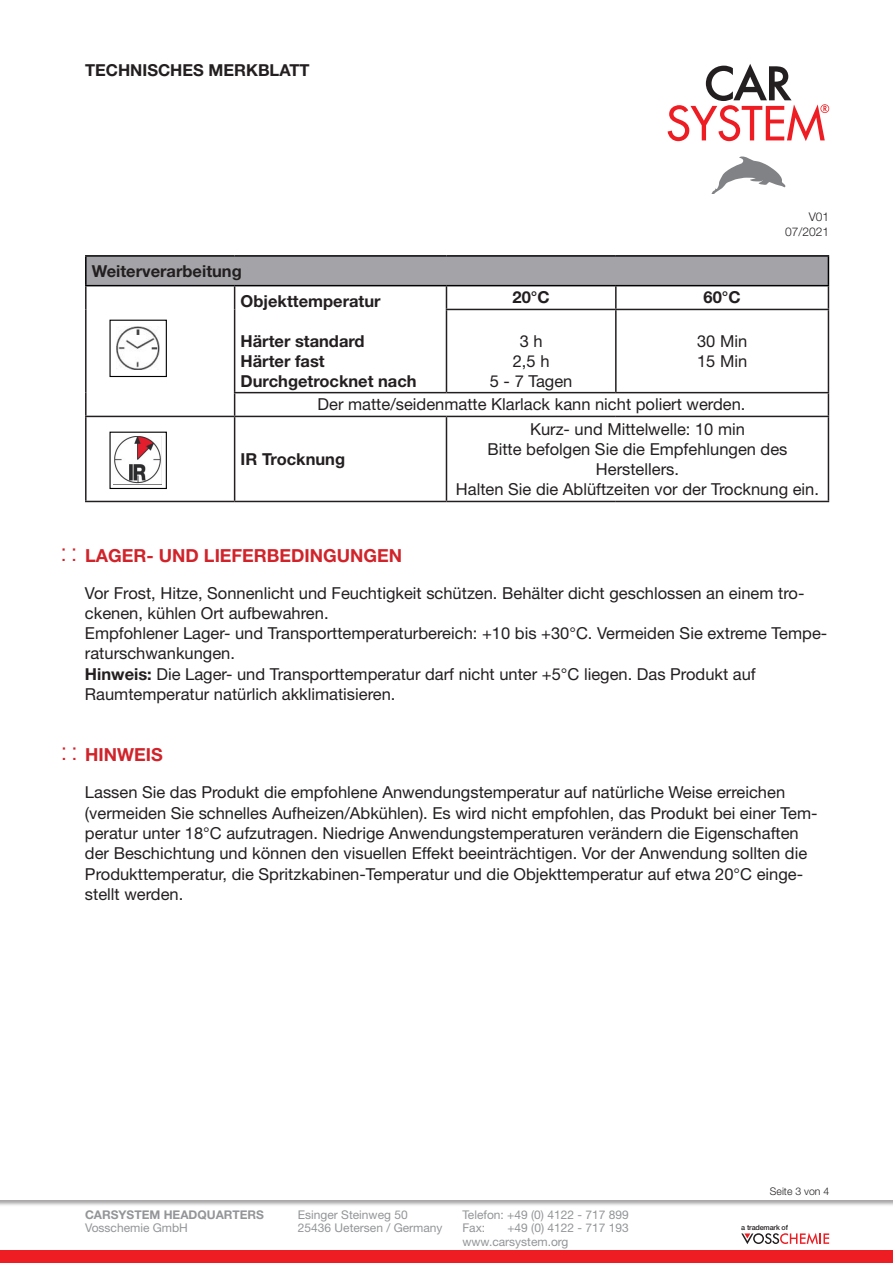
<style>
.page{position:relative;width:893px;height:1263px;background:#fff}
.page>*{position:absolute;margin:0;border:0;box-sizing:border-box;transform-origin:0 0}
.t1{font:700 18px "Helvetica Neue LT Pro";color:#d1232a}
.t2{font:16.5px/20.2px "Helvetica Neue LT Pro";color:#231f20}
.t3{font:700 16.5px "Helvetica Neue LT Pro";color:#231f20}
.AdressBlock{font:12px "Helvetica Neue LT Pro";color:#939598}
.AdressBlock_Head{font:700 12px "Helvetica Neue LT Pro";color:#939598}
.t4{font:300 12px "Helvetica Neue LT Pro";color:#231f20}
.t5{font:300 10.5px "Helvetica Neue LT Pro";color:#231f20}
.t6{font:500 7.2px "Helvetica Neue LT Pro";letter-spacing:-.02em;color:#231f20}
.s1{font-family:"Voss Font";font-weight:400;font-size:19.5px}
.s2{font-weight:700}
</style>
<div class="page">
<svg style="left:668px;top:64px;width:161px;height:77px"></svg>
<svg style="left:711px;top:156px;width:74px;height:38px"></svg>
<div style="left:0;top:1198px;width:893px;height:65px;background:#231f20;opacity:.4"></div>
<div style="left:0;top:1250px;width:893px;height:13px;background:#ee1d23"></div>
<svg style="left:741px;top:1233px;width:88px;height:11px"></svg>
<div style="left:86px;top:256px;width:742px;height:30px;background:#a4a4a8"></div>
<svg style="left:87px;top:286px;width:359px;height:215px"></svg>
<svg style="left:446px;top:286px;width:382px;height:215px"></svg>
<hr style="left:85px;top:286px;width:2px;height:23px;background:#231f20">
<svg style="left:234px;top:286px;width:1px;height:23px"></svg>
<svg style="left:446px;top:286px;width:1px;height:23px"></svg>
<hr style="left:615px;top:286px;width:2px;height:23px;background:#231f20">
<hr style="left:85px;top:309px;width:2px;height:84px;background:#231f20">
<hr style="left:234px;top:309px;width:1px;height:83px;background:#231f20">
<hr style="left:446px;top:309px;width:170px;height:1px;background:#231f20">
<hr style="left:446px;top:310px;width:1px;height:82px;background:#231f20">
<hr style="left:616px;top:309px;width:213px;height:1px;background:#231f20">
<hr style="left:615px;top:310px;width:2px;height:82px;background:#231f20">
<hr style="left:828px;top:310px;width:1px;height:82px;background:#231f20">
<hr style="left:85px;top:393px;width:2px;height:23px;background:#231f20">
<hr style="left:234px;top:392px;width:212px;height:1px;background:#231f20">
<svg style="left:234px;top:393px;width:1px;height:23px"></svg>
<hr style="left:446px;top:392px;width:170px;height:1px;background:#231f20">
<hr style="left:616px;top:392px;width:213px;height:1px;background:#231f20">
<svg style="left:828px;top:393px;width:1px;height:23px"></svg>
<hr style="left:85px;top:416px;width:150px;height:1px;background:#231f20">
<hr style="left:85px;top:417px;width:2px;height:84px;background:#231f20">
<hr style="left:235px;top:416px;width:211px;height:1px;background:#231f20">
<hr style="left:234px;top:417px;width:1px;height:84px;background:#231f20">
<hr style="left:446px;top:416px;width:170px;height:1px;background:#231f20">
<hr style="left:446px;top:417px;width:1px;height:84px;background:#231f20">
<hr style="left:616px;top:416px;width:213px;height:1px;background:#231f20">
<hr style="left:828px;top:417px;width:1px;height:84px;background:#231f20">
<hr style="left:85px;top:501px;width:150px;height:1px;background:#231f20">
<hr style="left:235px;top:501px;width:211px;height:1px;background:#231f20">
<hr style="left:446px;top:501px;width:170px;height:1px;background:#231f20">
<hr style="left:616px;top:501px;width:213px;height:1px;background:#231f20">
<hr style="left:85px;top:255px;width:150px;height:2px;background:#000002">
<hr style="left:85px;top:257px;width:2px;height:28px;background:#000002">
<hr style="left:235px;top:255px;width:211px;height:2px;background:#000002">
<hr style="left:446px;top:255px;width:170px;height:2px;background:#000002">
<hr style="left:616px;top:255px;width:213px;height:2px;background:#000002">
<svg style="left:828px;top:257px;width:1px;height:52px"></svg>
<hr style="left:85px;top:285px;width:150px;height:1px;background:#000002">
<hr style="left:235px;top:285px;width:211px;height:1px;background:#000002">
<hr style="left:446px;top:285px;width:170px;height:1px;background:#000002">
<hr style="left:616px;top:285px;width:213px;height:1px;background:#000002">
<svg style="left:109px;top:319px;width:58px;height:59px"></svg>
<img style="left:116px;top:326px;width:44px;height:44px">
<svg style="left:109px;top:431px;width:58px;height:59px"></svg>
<img style="left:114px;top:436px;width:47px;height:48px">
<p class="t3" style="left:85px;top:59px;width:226px">TECHNISCHES MERKBLATT</p>
<p class="t3" style="left:92px;top:261px;width:152px">Weiterverarbeitung</p>
<p class="t4" style="left:809px;top:210px;width:22px">V01</p>
<p class="t4" style="left:785px;top:224px;width:46px">07/2021</p>
<p class="t3" style="left:513px;top:287px;width:39px">20°C</p>
<p class="t3" style="left:703px;top:287px;width:39px">60°C</p>
<p class="t2" style="left:520px;top:331px;width:24px">3 h</p>
<p class="t2" style="left:513px;top:351px;width:38px">2,5 h</p>
<p class="t2" style="left:490px;top:370px;width:84px">5 - 7 Tagen</p>
<p class="t3" style="left:241px;top:291px;width:141px">Objekttemperatur</p>
<p class="t3" style="left:241px;top:331px;width:126px">Härter standard</p>
<p class="t3" style="left:241px;top:351px;width:86px">Härter fast</p>
<p class="t3" style="left:241px;top:371px;width:178px">Durchgetrocknet nach</p>
<p class="t2" style="left:697px;top:331px;width:52px">30 Min</p>
<p class="t2" style="left:697px;top:351px;width:52px">15 Min</p>
<p class="t2" style="left:318px;top:394px;width:429px">Der matte/seidenmatte Klarlack kann nicht poliert werden.</p>
<p class="t3" style="left:241px;top:449px;width:106px">IR Trocknung</p>
<p class="t2" style="left:530px;top:419px;width:216px">Kurz- und Mittelwelle: 10 min</p>
<p class="t2" style="left:487px;top:439px;width:302px">Bitte befolgen Sie die Empfehlungen des</p>
<p class="t2" style="left:596px;top:458px;width:85px">Herstellers.</p>
<p class="t2" style="left:456px;top:478px;width:365px">Halten Sie die Ablüftzeiten vor der Trocknung ein.</p>
<p class="t1" style="left:61px;top:544px;width:343px"><span class="s1">:</span> LAGER- UND LIEFERBEDINGUNGEN</p>
<p class="t2" style="left:85px;top:582px;width:721px">Vor Frost, Hitze, Sonnenlicht und Feuchtigkeit schützen. Behälter dicht geschlossen an einem tro&shy;ckenen, kühlen Ort aufbewahren.</p>
<p class="t2" style="left:85px;top:623px;width:744px">Empfohlener Lager- und Transporttemperaturbereich: +10 bis +30°C. Vermeiden Sie extreme Tempe&shy;raturschwankungen.</p>
<p class="t2" style="left:85px;top:663px;width:672px"><span class="s2">Hinweis:</span> Die Lager- und Transporttemperatur darf nicht unter +5°C liegen. Das Produkt auf<br>Raumtemperatur natürlich akklimatisieren.</p>
<p class="t1" style="left:61px;top:744px;width:103px"><span class="s1">:</span> HINWEIS</p>
<p class="t2" style="left:85px;top:782px;width:734px">Lassen Sie das Produkt die empfohlene Anwendungstemperatur auf natürliche Weise erreichen (vermeiden Sie schnelles Aufheizen/Abkühlen). Es wird nicht empfohlen, das Produkt bei einer Tem&shy;peratur unter 18°C aufzutragen. Niedrige Anwendungstemperaturen verändern die Eigenschaften der Beschichtung und können den visuellen Effekt beeinträchtigen. Vor der Anwendung sollten die Produkttemperatur, die Spritzkabinen-Temperatur und die Objekttemperatur auf etwa 20°C einge&shy;stellt werden.</p>
<p class="AdressBlock_Head" style="left:85px;top:1207px;width:180px">CARSYSTEM HEADQUARTERS</p>
<p class="AdressBlock" style="left:85px;top:1221px;width:104px">Vosschemie GmbH</p>
<p class="AdressBlock" style="left:298px;top:1207px;width:111px">Esinger Steinweg 50</p>
<p class="AdressBlock" style="left:298px;top:1221px;width:146px">25436 Uetersen / Germany</p>
<p class="AdressBlock" style="left:462px;top:1207px;width:168px">Telefon: +49 (0) 4122 - 717 899</p>
<p class="AdressBlock" style="left:462px;top:1221px;width:24px">Fax:</p>
<p class="AdressBlock" style="left:507px;top:1221px;width:123px">+49 (0) 4122 - 717 193</p>
<p class="AdressBlock" style="left:462px;top:1234px;width:108px">www.carsystem.org</p>
<p class="t5" style="left:770px;top:1184px;width:61px">Seite 3 von 4</p>
<p class="t6" style="left:741px;top:1223px;width:48px">a trademark of</p>
</div>
